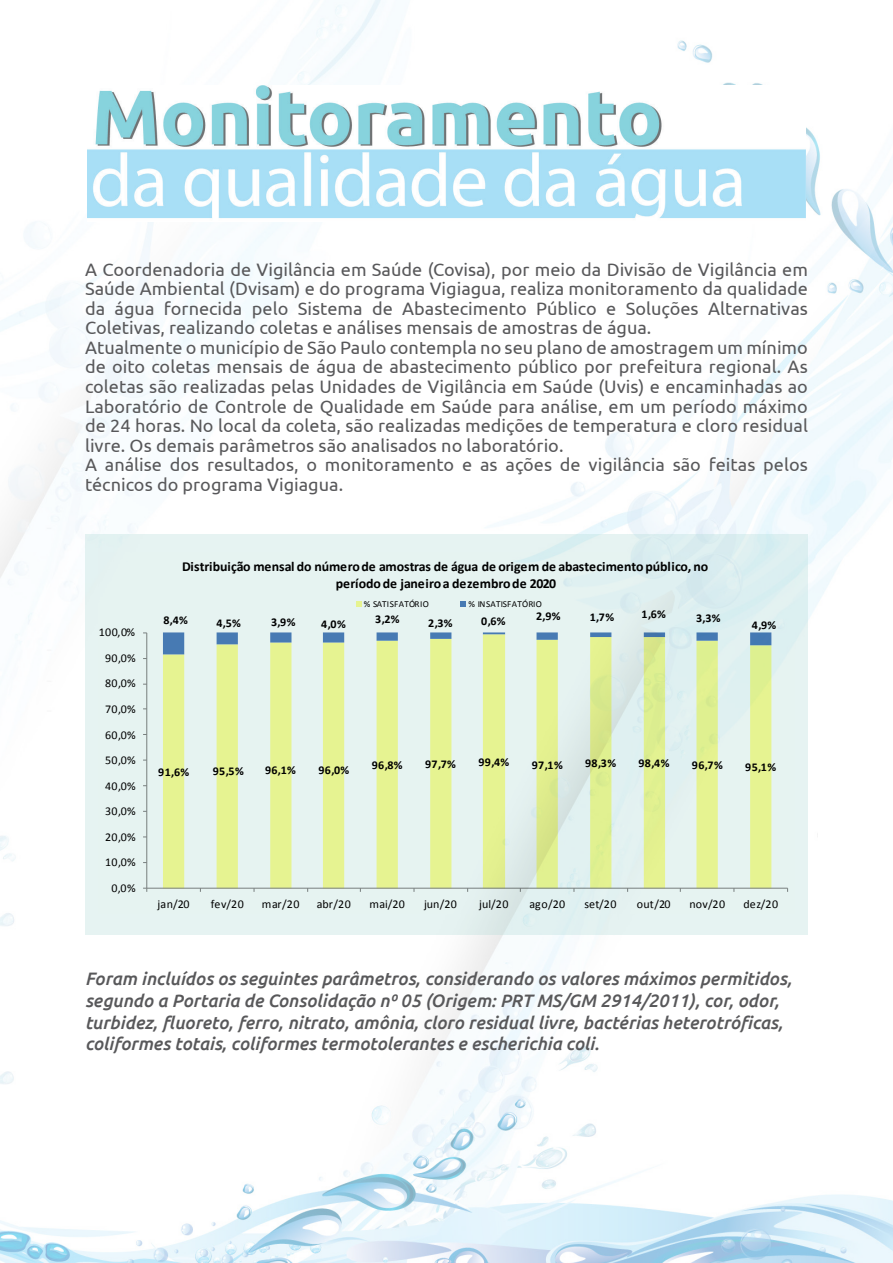
<style>
.page{position:relative;width:893px;height:1263px;background:#fff}
.page>*{position:absolute;margin:0;border:0;box-sizing:border-box;transform-origin:0 0}
.t1{font:18px/19.5px "Ubuntu";color:#58585a;text-align:justify}
.t2{font:italic 500 18px/21.6px "Ubuntu";color:#58585a}
.t3{font:700 13.65px/16.5px "Calibri";letter-spacing:-.005em;color:#000;text-align:center}
.t4{font:11.85px "Calibri";letter-spacing:.03em;color:#000}
.t5{font:700 11.85px "Calibri";letter-spacing:.03em;color:#000}
.t6{font:9.15px "Calibri";letter-spacing:.02em;color:#000}
</style>
<div class="page">
<img style="left:0;top:0;width:893px;height:1263px">
<img style="left:88px;top:85px;width:717px;height:136px">
<div style="left:86px;top:534px;width:722px;height:400px;background:#e6f3f1"></div>
<svg style="left:143px;top:553px;width:651px;height:361px"></svg>
<p class="t1" style="left:85px;top:259px;width:724px">A Coordenadoria de Vigilância em Saúde (Covisa), por meio da Divisão de Vigilância em Saúde Ambiental (Dvisam) e do programa Vigiagua, realiza monitoramento da qualidade da água fornecida pelo Sistema de Abastecimento Público e Soluções Alternativas Coletivas, realizando coletas e análises mensais de amostras de água.</p>
<p class="t1" style="left:85px;top:337px;width:724px">Atualmente o município de São Paulo contempla no seu plano de amostragem um mínimo de oito coletas mensais de água de abastecimento público por prefeitura regional. As coletas são realizadas pelas Unidades de Vigilância em Saúde (Uvis) e encaminhadas ao Laboratório de Controle de Qualidade em Saúde para análise, em um período máximo de 24 horas. No local da coleta, são realizadas medições de temperatura e cloro residual livre. Os demais parâmetros são analisados no laboratório.</p>
<p class="t1" style="left:85px;top:454px;width:724px">A análise dos resultados, o monitoramento e as ações de vigilância são feitas pelos técnicos do programa Vigiagua.</p>
<p class="t4" style="left:99px;top:625px;width:38px">100,0%</p>
<p class="t4" style="left:105px;top:651px;width:32px">90,0%</p>
<p class="t4" style="left:105px;top:676px;width:32px">80,0%</p>
<p class="t4" style="left:105px;top:702px;width:32px">70,0%</p>
<p class="t4" style="left:105px;top:727px;width:32px">60,0%</p>
<p class="t4" style="left:105px;top:753px;width:32px">50,0%</p>
<p class="t4" style="left:105px;top:778px;width:32px">40,0%</p>
<p class="t4" style="left:105px;top:804px;width:32px">30,0%</p>
<p class="t4" style="left:105px;top:830px;width:32px">20,0%</p>
<p class="t4" style="left:105px;top:855px;width:32px">10,0%</p>
<p class="t4" style="left:111px;top:881px;width:26px">0,0%</p>
<p class="t3" style="left:182px;top:558px;width:528px">Distribuição mensal do número de amostras de água de origem de abastecimento público, no período de janeiro a dezembro de 2020</p>
<p class="t6" style="left:364px;top:598px;width:67px">% SATISFATÓRIO</p>
<p class="t6" style="left:468px;top:598px;width:75px">% INSATISFATÓRIO</p>
<p class="t5" style="left:163px;top:613px;width:26px">8,4%</p>
<p class="t5" style="left:217px;top:616px;width:26px">4,5%</p>
<p class="t5" style="left:271px;top:615px;width:26px">3,9%</p>
<p class="t5" style="left:321px;top:616px;width:26px">4,0%</p>
<p class="t5" style="left:375px;top:612px;width:26px">3,2%</p>
<p class="t5" style="left:428px;top:616px;width:26px">2,3%</p>
<p class="t5" style="left:481px;top:613px;width:26px">0,6%</p>
<p class="t5" style="left:536px;top:609px;width:26px">2,9%</p>
<p class="t5" style="left:590px;top:609px;width:26px">1,7%</p>
<p class="t5" style="left:641px;top:606px;width:26px">1,6%</p>
<p class="t5" style="left:696px;top:610px;width:26px">3,3%</p>
<p class="t5" style="left:752px;top:618px;width:26px">4,9%</p>
<p class="t5" style="left:158px;top:764px;width:32px">91,6%</p>
<p class="t5" style="left:213px;top:763px;width:32px">95,5%</p>
<p class="t5" style="left:265px;top:762px;width:32px">96,1%</p>
<p class="t5" style="left:318px;top:762px;width:32px">96,0%</p>
<p class="t5" style="left:372px;top:758px;width:32px">96,8%</p>
<p class="t5" style="left:425px;top:756px;width:32px">97,7%</p>
<p class="t5" style="left:478px;top:754px;width:32px">99,4%</p>
<p class="t5" style="left:532px;top:757px;width:32px">97,1%</p>
<p class="t5" style="left:585px;top:756px;width:32px">98,3%</p>
<p class="t5" style="left:638px;top:756px;width:32px">98,4%</p>
<p class="t5" style="left:692px;top:758px;width:32px">96,7%</p>
<p class="t5" style="left:745px;top:760px;width:32px">95,1%</p>
<p class="t4" style="left:158px;top:897px;width:33px">jan/20</p>
<p class="t4" style="left:211px;top:897px;width:34px">fev/20</p>
<p class="t4" style="left:262px;top:897px;width:39px">mar/20</p>
<p class="t4" style="left:317px;top:897px;width:35px">abr/20</p>
<p class="t4" style="left:369px;top:897px;width:37px">mai/20</p>
<p class="t4" style="left:424px;top:897px;width:34px">jun/20</p>
<p class="t4" style="left:479px;top:897px;width:31px">jul/20</p>
<p class="t4" style="left:530px;top:897px;width:37px">ago/20</p>
<p class="t4" style="left:584px;top:897px;width:33px">set/20</p>
<p class="t4" style="left:637px;top:897px;width:35px">out/20</p>
<p class="t4" style="left:689px;top:897px;width:37px">nov/20</p>
<p class="t4" style="left:743px;top:897px;width:36px">dez/20</p>
<p class="t2" style="left:85px;top:968px;width:708px">Foram incluídos os seguintes parâmetros, considerando os valores máximos permitidos, segundo a Portaria de Consolidação n⁰ 05 (Origem: PRT MS/GM 2914/2011), cor, odor, turbidez, fluoreto, ferro, nitrato, amônia, cloro residual livre, bactérias heterotróficas, coliformes totais, coliformes termotolerantes e escherichia coli.</p>
</div>
